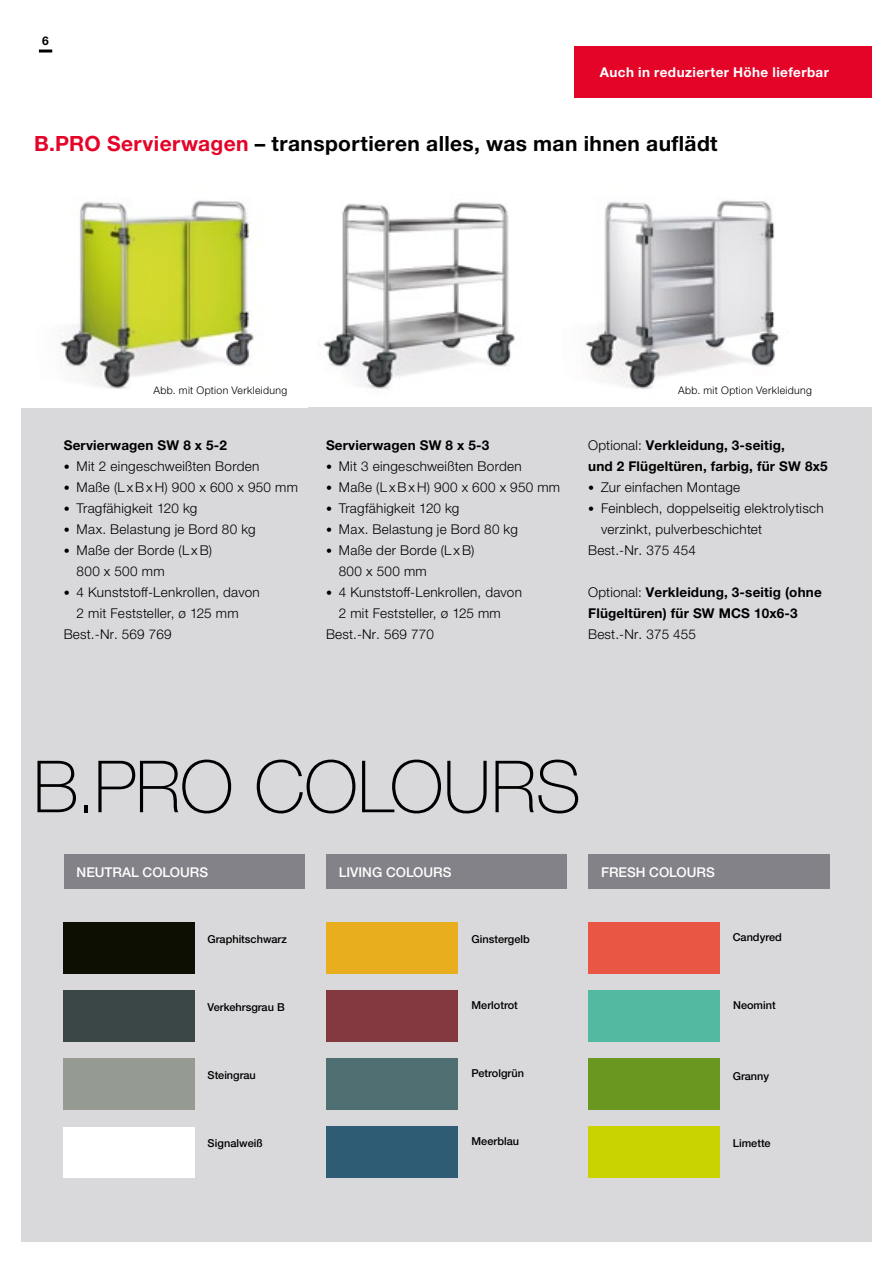
<style>
.page{position:relative;width:893px;height:1263px;background:#fff}
.page>*{position:absolute;margin:0;border:0;box-sizing:border-box;transform-origin:0 0}
.t1{font:100 72px "Helvetica Neue LTW1 G";letter-spacing:-.01em;color:#000}
.t2{font:700 21px "Helvetica Neue LTW1 G";letter-spacing:.015em;color:#000}
.t3{font:300 13.5px/21px "Helvetica Neue LTW1 G";letter-spacing:.02em;color:#000}
.t4{font:700 13.5px/21px "Helvetica Neue LTW1 G";letter-spacing:.01em;color:#000}
.t5{font:500 13.5px "Helvetica Neue LTW1 G";color:#fff}
.t6{font:700 13.5px "Helvetica Neue LTW1 G";letter-spacing:.03em;color:#fff}
.t7{font:700 12px "Helvetica Neue LTW1 G";color:#000}
.t8{font:500 10.95px "Helvetica Neue LTW1 G";color:#000}
.t9{font:300 10.5px "Helvetica Neue LTW1 G";letter-spacing:.03em;color:#000}
.s1{color:#e40428}
.s2{font-size:12px}
.s3{font-weight:300}
</style>
<div class="page">
<div style="left:21px;top:407px;width:851px;height:835px;background:#d9d8db"></div>
<img style="left:319px;top:202px;width:196px;height:187px">
<img style="left:584px;top:200px;width:196px;height:189px">
<img style="left:60px;top:200px;width:194px;height:189px">
<div style="left:63px;top:1127px;width:132px;height:51px;background:#fff"></div>
<div style="left:64px;top:1059px;width:131px;height:51px;background:#959a93"></div>
<div style="left:64px;top:923px;width:131px;height:51px;background:#0e0f03"></div>
<div style="left:326px;top:923px;width:132px;height:51px;background:#e8ae1e"></div>
<div style="left:326px;top:991px;width:132px;height:51px;background:#843941"></div>
<div style="left:588px;top:923px;width:132px;height:51px;background:#ea5644"></div>
<div style="left:588px;top:991px;width:132px;height:51px;background:#53b9a1"></div>
<div style="left:326px;top:1059px;width:132px;height:51px;background:#506f72"></div>
<div style="left:326px;top:1127px;width:132px;height:51px;background:#2d5c74"></div>
<div style="left:588px;top:1127px;width:132px;height:51px;background:#c8d300"></div>
<div style="left:588px;top:1059px;width:132px;height:51px;background:#6a971f"></div>
<div style="left:64px;top:991px;width:131px;height:51px;background:#3b4646"></div>
<div style="left:64px;top:855px;width:241px;height:34px;background:#838288"></div>
<div style="left:326px;top:855px;width:241px;height:34px;background:#838288"></div>
<div style="left:588px;top:855px;width:242px;height:34px;background:#838288"></div>
<div style="left:574px;top:47px;width:298px;height:51px;background:#e40428"></div>
<svg style="left:39px;top:50px;width:13px;height:3px"></svg>
<p class="t7" style="left:42px;top:33px;width:8px">6</p>
<p class="t6" style="left:600px;top:64px;width:231px">Auch in reduzierter Höhe lieferbar</p>
<h2 class="t2" style="left:34px;top:131px;width:685px"><span class="s1">B.PRO Servierwagen</span> – transportieren alles, was man ihnen auflädt</h2>
<p class="t9" style="left:153px;top:383px;width:135px">Abb. mit Option Verkleidung</p>
<p class="t9" style="left:678px;top:383px;width:135px">Abb. mit Option Verkleidung</p>
<p class="t4" style="left:64px;top:435px;width:165px">Servierwagen SW 8 x 5-2</p>
<p class="t3" style="left:64px;top:456px;width:197px"><span class="s2">•</span> Mit 2 eingeschweißten Borden</p>
<p class="t3" style="left:64px;top:477px;width:236px"><span class="s2">•</span> Maße (L xBx H) 900 x 600 x 950 mm</p>
<p class="t3" style="left:64px;top:498px;width:135px"><span class="s2">•</span> Tragfähigkeit 120 kg</p>
<p class="t3" style="left:64px;top:519px;width:193px"><span class="s2">•</span> Max. Belastung je Bord 80 kg</p>
<p class="t3" style="left:77px;top:540px;width:137px;text-indent:-13px"><span class="s2">•</span> Maße der Borde (L xB)<br>800 x 500 mm</p>
<p class="t3" style="left:64px;top:582px;width:197px"><span class="s2">•</span> 4 Kunststoff-Lenkrollen, davon</p>
<p class="t3" style="left:77px;top:603px;width:164px">2 mit Feststeller, ø 125 mm</p>
<p class="t3" style="left:64px;top:624px;width:109px">Best.-Nr. 569 769</p>
<p class="t4" style="left:326px;top:435px;width:165px">Servierwagen SW 8 x 5-3</p>
<p class="t3" style="left:326px;top:456px;width:197px"><span class="s2">•</span> Mit 3 eingeschweißten Borden</p>
<p class="t3" style="left:326px;top:477px;width:236px"><span class="s2">•</span> Maße (L xBx H) 900 x 600 x 950 mm</p>
<p class="t3" style="left:326px;top:498px;width:135px"><span class="s2">•</span> Tragfähigkeit 120 kg</p>
<p class="t3" style="left:326px;top:519px;width:193px"><span class="s2">•</span> Max. Belastung je Bord 80 kg</p>
<p class="t3" style="left:339px;top:540px;width:137px;text-indent:-13px"><span class="s2">•</span> Maße der Borde (L xB)<br>800 x 500 mm</p>
<p class="t3" style="left:326px;top:582px;width:197px"><span class="s2">•</span> 4 Kunststoff-Lenkrollen, davon</p>
<p class="t3" style="left:339px;top:603px;width:164px">2 mit Feststeller, ø 125 mm</p>
<p class="t3" style="left:326px;top:624px;width:109px">Best.-Nr. 569 770</p>
<p class="t4" style="left:588px;top:435px;width:241px"><span class="s3">Optional:</span> Verkleidung, 3-seitig,<br>und 2 Flügeltüren, farbig, für SW 8x5</p>
<p class="t3" style="left:588px;top:477px;width:153px"><span class="s2">•</span> Zur einfachen Montage</p>
<p class="t3" style="left:588px;top:498px;width:237px"><span class="s2">•</span> Feinblech, doppelseitig elektrolytisch</p>
<p class="t3" style="left:601px;top:519px;width:163px">verzinkt, pulverbeschichtet</p>
<p class="t3" style="left:588px;top:540px;width:109px">Best.-Nr. 375 454</p>
<p class="t4" style="left:588px;top:582px;width:235px"><span class="s3">Optional:</span> Verkleidung, 3-seitig (ohne<br>Flügeltüren) für SW MCS 10x6-3</p>
<p class="t3" style="left:588px;top:624px;width:109px">Best.-Nr. 375 455</p>
<h1 class="t1" style="left:33px;top:744px;width:549px">B.PRO COLOURS</h1>
<p class="t5" style="left:77px;top:864px;width:133px">NEUTRAL COLOURS</p>
<p class="t5" style="left:339px;top:864px;width:114px">LIVING COLOURS</p>
<p class="t5" style="left:601px;top:864px;width:115px">FRESH COLOURS</p>
<p class="t8" style="left:208px;top:933px;width:81px">Graphitschwarz</p>
<p class="t8" style="left:472px;top:933px;width:60px">Ginstergelb</p>
<p class="t8" style="left:733px;top:930px;width:51px">Candyred</p>
<p class="t8" style="left:208px;top:1001px;width:79px">Verkehrsgrau B</p>
<p class="t8" style="left:472px;top:999px;width:48px">Merlotrot</p>
<p class="t8" style="left:733px;top:999px;width:44px">Neomint</p>
<p class="t8" style="left:208px;top:1069px;width:50px">Steingrau</p>
<p class="t8" style="left:472px;top:1067px;width:54px">Petrolgrün</p>
<p class="t8" style="left:733px;top:1069px;width:38px">Granny</p>
<p class="t8" style="left:208px;top:1137px;width:57px">Signalweiß</p>
<p class="t8" style="left:472px;top:1135px;width:49px">Meerblau</p>
<p class="t8" style="left:733px;top:1137px;width:39px">Limette</p>
</div>
